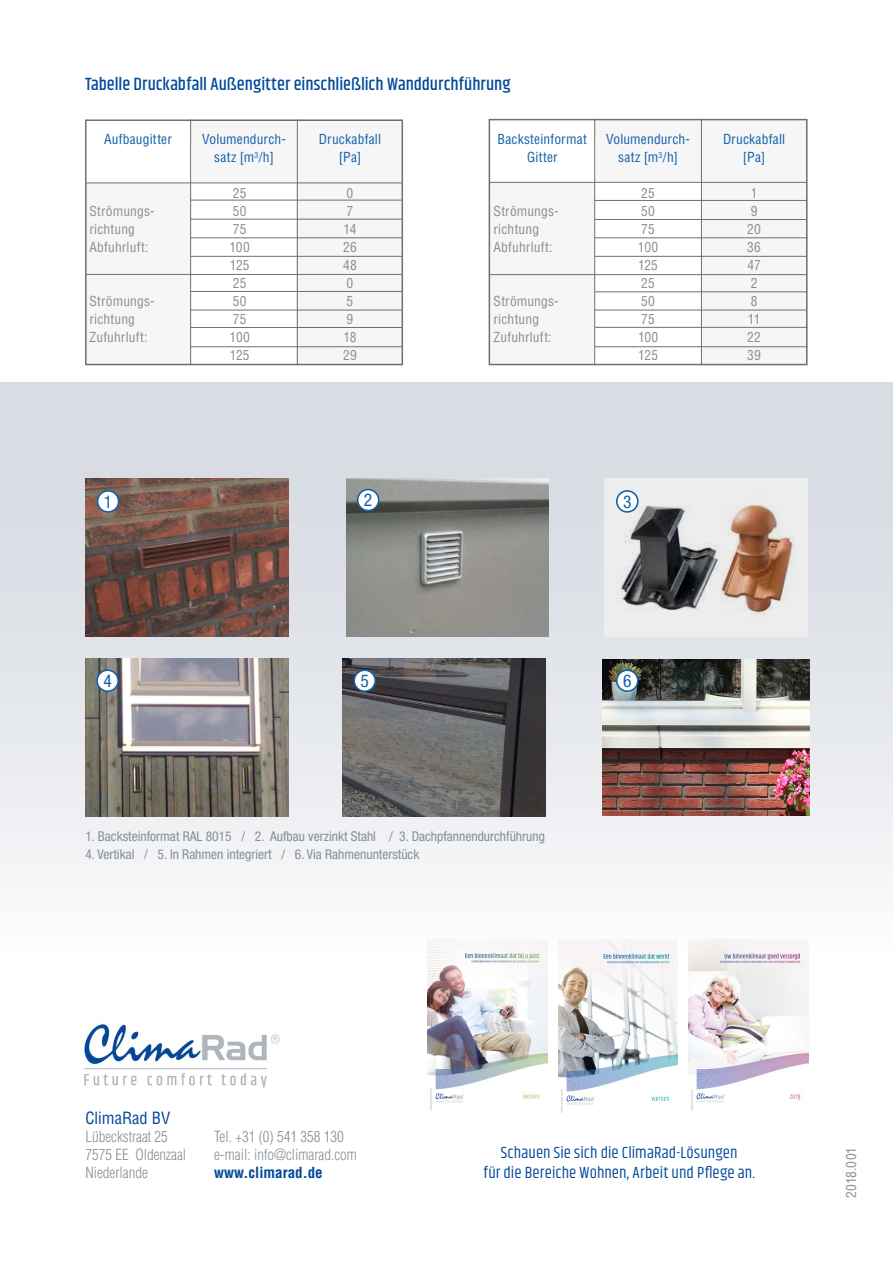
<style>
.page{position:relative;width:893px;height:1263px;background:#fff}
.page>*{position:absolute;margin:0;border:0;box-sizing:border-box;transform-origin:0 0}
.t1{font:500 18px "Khand";color:#00489a}
.t2{font:condensed 17.55px "Helvetica Neue LT Std";color:#1160ab}
.t3{font:16.5px/20.2px "Khand";letter-spacing:.005em;color:#00489a;text-align:center}
.t4{font:condensed 16.5px "Helvetica LT Std";color:#00489a}
.t5{font:300 condensed 15px/18px "Helvetica LT Std";color:#888f94}
.t6{font:700 condensed 15px "Helvetica LT Std";color:#00489a}
.t7{font:condensed 13.5px/18px "Helvetica LT Std";letter-spacing:.015em;color:#888f94}
.t8{font:condensed 13.5px "Helvetica Neue LT Std";color:#888f94}
.t9{font:condensed 13.5px/18px "Helvetica LT Std";letter-spacing:.015em;color:#1160ab;text-align:center}
</style>
<div class="page">
<div style="left:0;top:382px;width:893px;height:575px;background:linear-gradient(to bottom,#d1d5dd,#f8f8f9)"></div>
<div style="left:297px;top:179px;width:106px;height:185px;background:#f6f6f6"></div>
<div style="left:701px;top:179px;width:106px;height:186px;background:#f6f6f6"></div>
<div style="left:190px;top:119px;width:213px;height:63px;background:#f6f6f6"></div>
<div style="left:594px;top:119px;width:213px;height:63px;background:#f6f6f6"></div>
<div style="left:85px;top:183px;width:105px;height:181px;background:#f6f6f6"></div>
<div style="left:489px;top:182px;width:105px;height:183px;background:#f6f6f6"></div>
<img style="left:84px;top:1024px;width:196px;height:64px">
<div style="left:85px;top:119px;width:318px;height:246px;border:2px solid #706f6f"></div>
<div style="left:489px;top:119px;width:318px;height:246px;border:2px solid #706f6f"></div>
<hr style="left:85px;top:182px;width:318px;height:1px;background:#706f6f">
<hr style="left:489px;top:182px;width:318px;height:1px;background:#706f6f">
<hr style="left:85px;top:274px;width:318px;height:1px;background:#706f6f">
<hr style="left:489px;top:274px;width:318px;height:1px;background:#706f6f">
<hr style="left:190px;top:119px;width:1px;height:245px;background:#706f6f">
<hr style="left:594px;top:119px;width:1px;height:246px;background:#706f6f">
<hr style="left:297px;top:119px;width:1px;height:245px;background:#706f6f">
<hr style="left:701px;top:119px;width:1px;height:246px;background:#706f6f">
<hr style="left:191px;top:219px;width:212px;height:1px;background:#706f6f">
<hr style="left:594px;top:219px;width:213px;height:1px;background:#706f6f">
<hr style="left:191px;top:237px;width:212px;height:1px;background:#706f6f">
<hr style="left:595px;top:237px;width:212px;height:1px;background:#706f6f">
<hr style="left:190px;top:256px;width:213px;height:1px;background:#706f6f">
<hr style="left:595px;top:256px;width:212px;height:1px;background:#706f6f">
<hr style="left:191px;top:291px;width:212px;height:1px;background:#706f6f">
<hr style="left:595px;top:291px;width:212px;height:1px;background:#706f6f">
<hr style="left:191px;top:310px;width:212px;height:1px;background:#706f6f">
<hr style="left:594px;top:310px;width:213px;height:1px;background:#706f6f">
<hr style="left:191px;top:327px;width:212px;height:1px;background:#706f6f">
<hr style="left:595px;top:327px;width:212px;height:1px;background:#706f6f">
<hr style="left:190px;top:346px;width:213px;height:1px;background:#706f6f">
<hr style="left:595px;top:346px;width:212px;height:1px;background:#706f6f">
<hr style="left:191px;top:200px;width:212px;height:1px;background:#706f6f">
<hr style="left:595px;top:200px;width:212px;height:1px;background:#706f6f">
<img style="left:558px;top:940px;width:120px;height:173px">
<img style="left:428px;top:940px;width:120px;height:171px">
<img style="left:689px;top:940px;width:119px;height:171px">
<img style="left:85px;top:479px;width:203px;height:158px">
<div style="left:98px;top:491px;width:21px;height:21px;background:#fff;border-radius:50%"></div>
<div style="left:97px;top:490px;width:22px;height:23px;border:2px solid #1160ab;border-radius:50%"></div>
<div style="left:605px;top:479px;width:203px;height:158px;background:#ededed"></div>
<img style="left:619px;top:491px;width:176px;height:126px">
<img style="left:85px;top:658px;width:203px;height:158px">
<img style="left:342px;top:658px;width:203px;height:158px">
<div style="left:617px;top:491px;width:21px;height:21px;background:#fff;border-radius:50%"></div>
<div style="left:616px;top:490px;width:23px;height:23px;border:2px solid #1160ab;border-radius:50%"></div>
<div style="left:97px;top:670px;width:21px;height:21px;background:#fff;border-radius:50%"></div>
<div style="left:96px;top:669px;width:23px;height:23px;border:2px solid #1160ab;border-radius:50%"></div>
<img style="left:346px;top:479px;width:202px;height:157px">
<div style="left:354px;top:670px;width:21px;height:21px;background:#fff;border-radius:50%"></div>
<div style="left:353px;top:669px;width:23px;height:23px;border:2px solid #1160ab;border-radius:50%"></div>
<div style="left:358px;top:490px;width:21px;height:20px;background:#fff;border-radius:50%"></div>
<div style="left:357px;top:489px;width:22px;height:22px;border:2px solid #1160ab;border-radius:50%"></div>
<img style="left:602px;top:660px;width:207px;height:155px">
<div style="left:617px;top:670px;width:21px;height:21px;background:#fff;border-radius:50%"></div>
<div style="left:616px;top:669px;width:23px;height:23px;border:2px solid #1160ab;border-radius:50%"></div>
<h1 class="t1" style="left:85px;top:73px;width:427px">Tabelle Druckabfall Außengitter einschließlich Wanddurchführung</h1>
<p class="t9" style="left:104px;top:130px;width:69px">Aufbaugitter</p>
<p class="t9" style="left:497px;top:130px;width:91px">Backsteinformat<br>Gitter</p>
<p class="t9" style="left:319px;top:130px;width:64px">Druckabfall [Pa]</p>
<p class="t9" style="left:723px;top:130px;width:64px">Druckabfall [Pa]</p>
<p class="t9" style="left:606px;top:130px;width:85px">Volumendurch&shy;satz [m<sup>3</sup>/h]</p>
<p class="t9" style="left:202px;top:130px;width:85px">Volumendurch&shy;satz [m<sup>3</sup>/h]</p>
<p class="t7" style="left:230px;top:184px;width:22px">25<br>50<br>75<br>100<br>125<br>25<br>50<br>75<br>100<br>125</p>
<p class="t7" style="left:638px;top:184px;width:22px">25<br>50<br>75<br>100<br>125<br>25<br>50<br>75<br>100<br>125</p>
<p class="t7" style="left:343px;top:184px;width:15px">0<br>7<br>14<br>26<br>48<br>0<br>5<br>9<br>18<br>29</p>
<p class="t7" style="left:747px;top:184px;width:15px">1<br>9<br>20<br>36<br>47<br>2<br>8<br>11<br>22<br>39</p>
<p class="t7" style="left:89px;top:202px;width:67px">Strömungs&shy;richtung<br>Abfuhrluft:</p>
<p class="t7" style="left:493px;top:202px;width:67px">Strömungs&shy;richtung<br>Abfuhrluft:</p>
<p class="t7" style="left:89px;top:292px;width:67px">Strömungs&shy;richtung<br>Zufuhrluft:</p>
<p class="t7" style="left:493px;top:292px;width:67px">Strömungs&shy;richtung<br>Zufuhrluft:</p>
<p class="t2" style="left:104px;top:491px;width:10px">1</p>
<p class="t2" style="left:364px;top:490px;width:10px">2</p>
<p class="t2" style="left:623px;top:491px;width:10px">3</p>
<p class="t2" style="left:103px;top:671px;width:10px">4</p>
<p class="t2" style="left:360px;top:671px;width:10px">5</p>
<p class="t2" style="left:623px;top:671px;width:10px">6</p>
<p class="t8" style="left:85px;top:829px;width:461px">1. Backsteinformat RAL 8015 / 2. Aufbau verzinkt Stahl / 3. Dachpfannendurchführung</p>
<p class="t8" style="left:85px;top:846px;width:335px">4. Vertikal / 5. In Rahmen integriert / 6. Via Rahmenunterstück</p>
<p class="t4" style="left:85px;top:1107px;width:86px">ClimaRad BV</p>
<p class="t5" style="left:85px;top:1127px;width:102px">Lübeckstraat 25<br>7575 EE Oldenzaal<br>Niederlande</p>
<p class="t5" style="left:214px;top:1127px;width:144px">Tel. +31 (0) 541 358 130 e-mail: info@climarad.com</p>
<p class="t6" style="left:214px;top:1163px;width:110px">www.climarad.de</p>
<p class="t3" style="left:483px;top:1143px;width:273px">Schauen Sie sich die ClimaRad-Lösungen<br>für die Bereiche Wohnen, Arbeit und Pflege an.</p>
<p class="t7" style="left:842px;top:1198px;width:53px;rotate:-90deg">2018.001</p>
</div>
